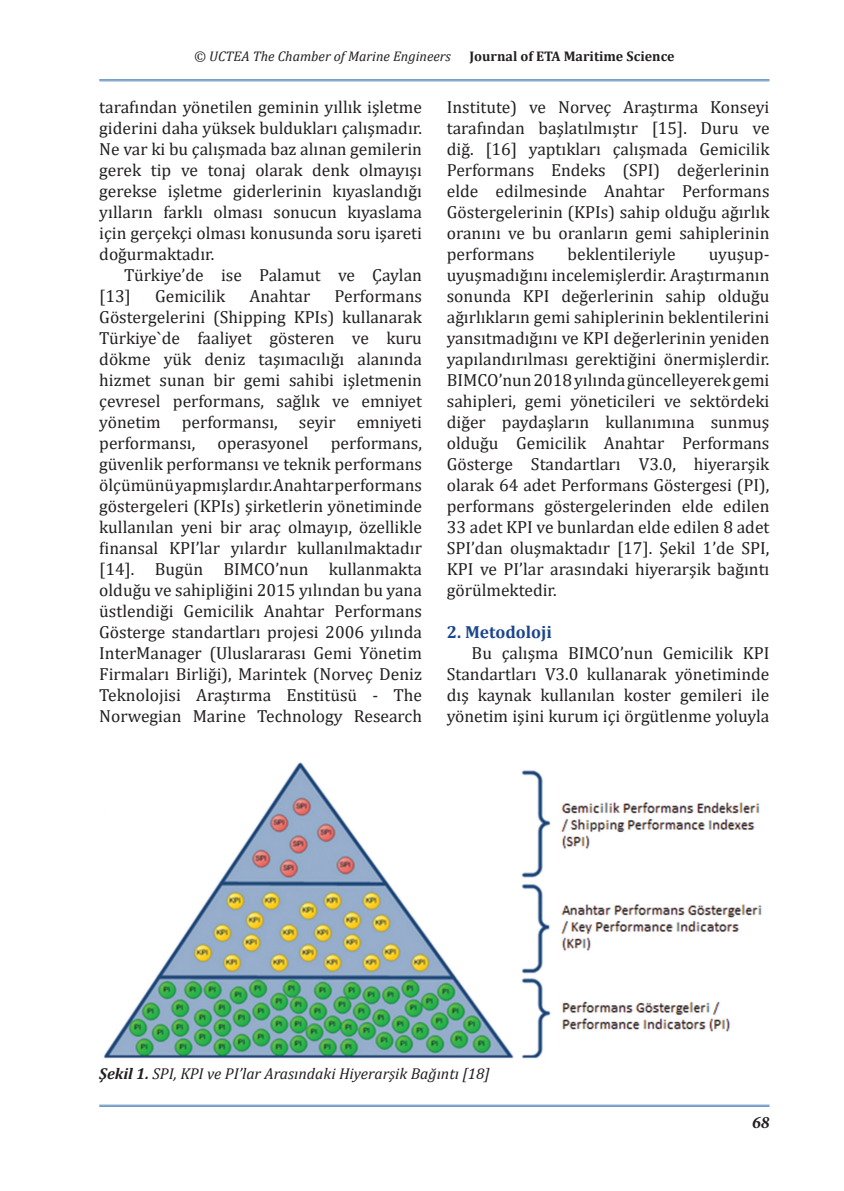
<style>
.page{position:relative;width:844px;height:1191px;background:#fff}
.page>*{position:absolute;margin:0;border:0;box-sizing:border-box;transform-origin:0 0}
.t1{font:17.5px/21px "Cambria";color:#231f20;text-align:justify}
.t2{font:700 17.5px "Cambria";color:#1c468d}
.t3{font:italic 700 17.5px "Minion Pro";color:#231f20}
.t4{font:italic 15.75px "Cambria";color:#231f20}
.t5{font:italic 14px "Cambria";color:#231f20}
.t6{font:700 14px "Cambria";color:#231f20}
.s1{font-weight:700}
</style>
<div class="page">
<hr style="left:99px;top:1104px;width:670px;height:1px;background:#578abe">
<hr style="left:99px;top:1106px;width:670px;height:1px;background:#578abe">
<hr style="left:99px;top:79px;width:670px;height:1px;background:#578abe">
<hr style="left:99px;top:81px;width:670px;height:1px;background:#578abe">
<img style="left:104px;top:762px;width:658px;height:297px">
<p class="t5" style="left:194px;top:46px;width:258px">© UCTEA The Chamber of Marine Engineers</p>
<p class="t6" style="left:469px;top:46px;width:206px">Journal of ETA Maritime Science</p>
<p class="t1" style="left:99px;top:96px;width:324px">tarafından yönetilen geminin yıllık işletme giderini daha yüksek buldukları çalışmadır.<br>Ne var ki bu çalışmada baz alınan gemilerin gerek tip ve tonaj olarak denk olmayışı gerekse işletme giderlerinin kıyaslandığı yılların farklı olması sonucun kıyaslama için gerçekçi olması konusunda soru işareti doğurmaktadır.</p>
<p class="t1" style="left:99px;top:264px;width:324px;text-indent:25px">Türkiye’de ise Palamut ve Çaylan [13]</p>
<p class="t1" style="left:446px;top:96px;width:324px">Institute) ve Norveç Araştırma Konseyi tarafından başlatılmıştır [15]. Duru ve diğ. [16] yaptıkları çalışmada Gemicilik Performans Endeks (SPI) değerlerinin elde edilmesinde Anahtar Performans Göstergelerinin (KPIs) sahip olduğu ağırlık oranını ve bu oranların gemi sahiplerinin performans</p>
<p class="t1" style="left:567px;top:243px;width:110px">beklentileriyle</p>
<p class="t1" style="left:446px;top:243px;width:324px;text-indent:262px">uyuşup&shy;uyuşmadığını incelemişlerdir. Araştırmanın sonunda KPI değerlerinin sahip olduğu ağırlıkların gemi sahiplerinin beklentilerini yansıtmadığını ve KPI değerlerinin yeniden yapılandırılması gerektiğini önermişlerdir.<br>BIMCO’nun2018yılındagüncelleyerekgemi sahipleri, gemi yöneticileri ve sektördeki diğer paydaşların kullanımına sunmuş olduğu Gemicilik Anahtar Performans Gösterge Standartları V3.0, hiyerarşik olarak 64 adet Performans Göstergesi (PI), performans göstergelerinden elde edilen 33 adet KPI ve bunlardan elde edilen 8 adet SPI’dan oluşmaktadır [17]. Şekil 1’de SPI, KPI ve PI’lar arasındaki hiyerarşik bağıntı görülmektedir.</p>
<p class="t2" style="left:446px;top:620px;width:107px">2. Metodoloji</p>
<p class="t1" style="left:446px;top:642px;width:324px;text-indent:25px">Bu çalışma BIMCO’nun Gemicilik KPI Standartları V3.0 kullanarak yönetiminde dış kaynak kullanılan koster gemileri ile yönetim işini kurum içi örgütlenme yoluyla</p>
<p class="t1" style="left:99px;top:285px;width:324px;text-indent:235px">Performans Göstergelerini (Shipping KPIs) kullanarak Türkiye`de faaliyet gösteren ve kuru dökme yük deniz taşımacılığı alanında hizmet sunan bir gemi sahibi işletmenin çevresel performans, sağlık ve emniyet yönetim performansı, seyir emniyeti performansı,</p>
<p class="t1" style="left:155px;top:285px;width:72px">Gemicilik</p>
<p class="t1" style="left:249px;top:285px;width:62px">Anahtar</p>
<p class="t1" style="left:99px;top:432px;width:324px;text-indent:231px">performans, güvenlik performansı ve teknik performans ölçümünüyapmışlardır.Anahtarperformans göstergeleri (KPIs) şirketlerin yönetiminde kullanılan yeni bir araç olmayıp, özellikle finansal KPI’lar yılardır kullanılmaktadır [14]. Bugün BIMCO’nun kullanmakta olduğu ve sahipliğini 2015 yılından bu yana üstlendiği Gemicilik Anahtar Performans Gösterge standartları projesi 2006 yılında InterManager (Uluslararası Gemi Yönetim Firmaları Birliği), Marintek (Norveç Deniz Teknolojisi Araştırma Enstitüsü - The Norwegian Marine Technology Research</p>
<p class="t1" style="left:217px;top:432px;width:93px">operasyonel</p>
<p class="t4" style="left:99px;top:1062px;width:392px"><span class="s1">Şekil 1.</span> SPI, KPI ve PI’lar Arasındaki Hiyerarşik Bağıntı [18]</p>
<p class="t3" style="left:752px;top:1109px;width:19px">68</p>
</div>
